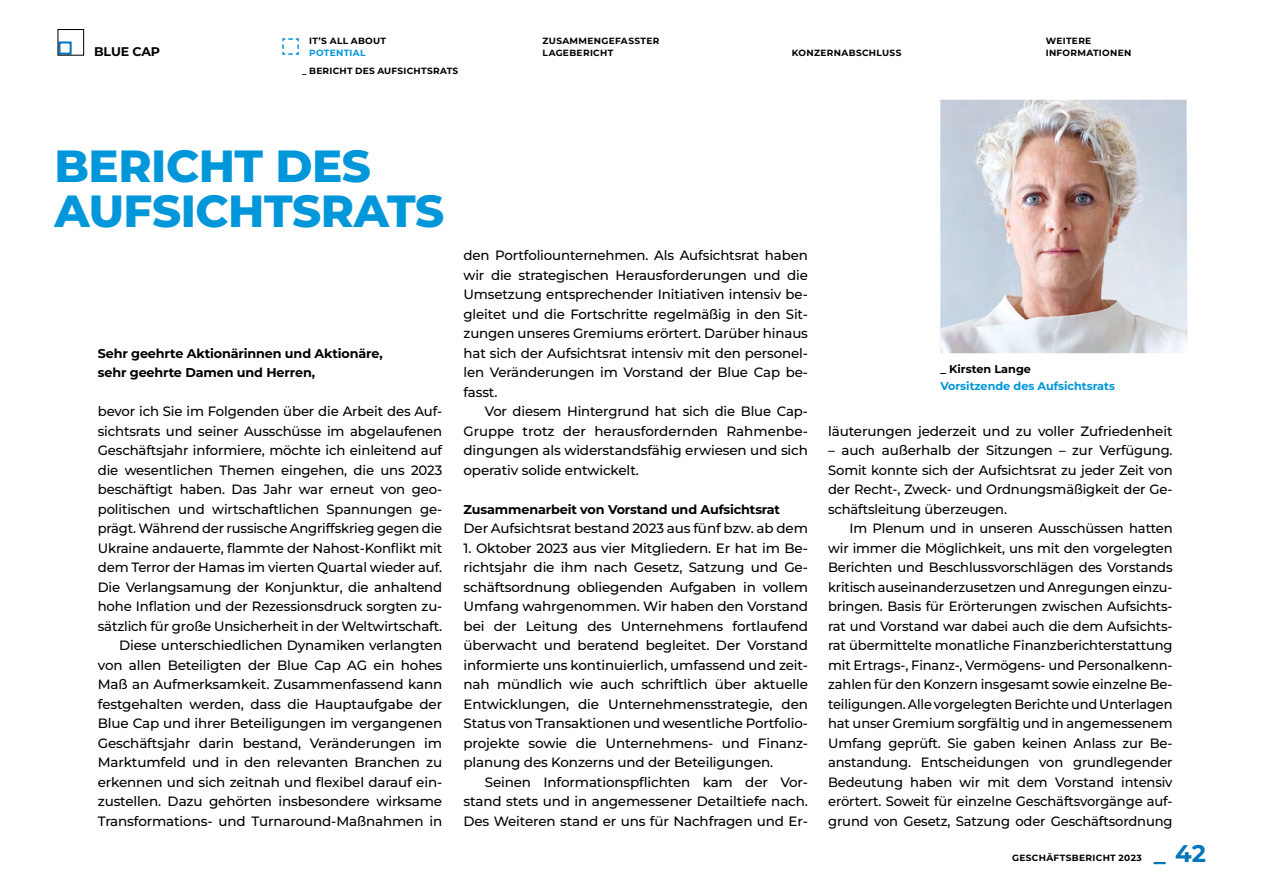
<style>
.page{position:relative;width:1263px;height:893px;background:#fff}
.page>*{position:absolute;margin:0;border:0;box-sizing:border-box;transform-origin:0 0}
.t1{font:800 45px/45px "Montserrat";letter-spacing:-.01em;color:#0097da}
.t2{font:700 24px "Montserrat";color:#0077bd}
.t3{font:500 13.5px/19.5px "Montserrat";letter-spacing:-.01em;color:#000;text-align:justify}
.t4{font:700 12.75px/19.5px "Montserrat";letter-spacing:-.01em;color:#000}
.t5{font:700 12.6px "Montserrat";letter-spacing:-.01em;color:#000}
.t6{font:700 11.25px "Montserrat";color:#0097da}
.t7{font:700 11.25px "Montserrat";color:#000}
.t8{font:700 9px/12px "Montserrat";letter-spacing:.035em;color:#000}
.t9{font:700 9px "Montserrat";letter-spacing:.03em;color:#0097da}
</style>
<div class="page">
<div style="left:58px;top:41px;width:14px;height:14px;border:2px solid #0077bd"></div>
<div style="left:57px;top:29px;width:27px;height:27px;border:1px solid #000"></div>
<svg style="left:282px;top:38px;width:17px;height:17px"></svg>
<img style="left:940px;top:100px;width:247px;height:253px">
<p class="t8" style="left:309px;top:34px;width:78px">IT’S ALL ABOUT</p>
<p class="t9" style="left:309px;top:47px;width:58px">POTENTIAL</p>
<p class="t8" style="left:302px;top:65px;width:158px">_ BERICHT DES AUFSICHTSRATS</p>
<p class="t5" style="left:94px;top:43px;width:67px">BLUE CAP</p>
<p class="t8" style="left:543px;top:34px;width:118px">ZUSAMMENGEFASSTER<br>LAGEBERICHT</p>
<p class="t8" style="left:792px;top:46px;width:111px">KONZERNABSCHLUSS</p>
<p class="t8" style="left:1046px;top:34px;width:87px">WEITERE<br>INFORMATIONEN</p>
<h1 class="t1" style="left:54px;top:142px;width:391px">BERICHT DES<br>AUFSICHTSRATS</h1>
<p class="t4" style="left:98px;top:343px;width:286px">Sehr geehrte Aktionärinnen und Aktionäre, sehr geehrte Damen und Herren,</p>
<p class="t3" style="left:98px;top:401px;width:346px;text-align:right">bevor ich Sie im Folgenden über die Arbeit des Auf&shy;sichtsrats und seiner Ausschüsse im abgelaufenen Geschäftsjahr informiere, möchte ich einleitend auf die wesentlichen Themen eingehen, die uns 2023 beschäftigt haben. Das Jahr war erneut von geo&shy;politischen und wirtschaftlichen Spannungen ge&shy;prägt. Während der russische Angriffskrieg gegen die Ukraine andauerte, flammte der Nahost-Konflikt mit dem Terror der Hamas im vierten Quartal wieder auf.<br>Die Verlangsamung der Konjunktur, die anhaltend hohe Inflation und der Rezessionsdruck sorgten zu&shy;sätzlich für große Unsicherheit in der Weltwirtschaft.<br>Diese unterschiedlichen Dynamiken verlangten von allen Beteiligten der Blue Cap AG ein hohes Maß an Aufmerksamkeit. Zusammenfassend kann festgehalten werden, dass die Hauptaufgabe der Blue Cap und ihrer Beteiligungen im vergangenen Geschäftsjahr darin bestand, Veränderungen im Marktumfeld und in den relevanten Branchen zu erkennen und sich zeitnah und flexibel darauf ein&shy;zustellen. Dazu gehörten insbesondere wirksame Transformations- und Turnaround-Maßnahmen in</p>
<p class="t3" style="left:463px;top:245px;width:346px">den Portfoliounternehmen. Als Aufsichtsrat haben wir die strategischen Herausforderungen und die Umsetzung entsprechender Initiativen intensiv be&shy;gleitet und die Fortschritte regelmäßig in den Sit&shy;zungen unseres Gremiums erörtert. Darüber hinaus hat sich der Aufsichtsrat intensiv mit den personel&shy;len Veränderungen im Vorstand der Blue Cap be&shy;fasst.</p>
<p class="t3" style="left:463px;top:401px;width:346px;text-indent:21px">Vor diesem Hintergrund hat sich die Blue Cap-Gruppe trotz der herausfordernden Rahmenbe&shy;dingungen als widerstandsfähig erwiesen und sich operativ solide entwickelt.</p>
<p class="t4" style="left:463px;top:499px;width:318px">Zusammenarbeit von Vorstand und Aufsichtsrat</p>
<p class="t3" style="left:463px;top:518px;width:346px">Der Aufsichtsrat bestand 2023 aus fünf bzw. ab dem</p>
<p class="t3" style="left:463px;top:538px;width:346px">1. Oktober 2023 aus vier Mitgliedern. Er hat im Be&shy;richtsjahr die ihm nach Gesetz, Satzung und Ge&shy;schäftsordnung obliegenden Aufgaben in vollem Umfang wahrgenommen. Wir haben den Vorstand bei der Leitung des Unternehmens fortlaufend überwacht und beratend begleitet. Der Vorstand informierte uns kontinuierlich, umfassend und zeit&shy;nah mündlich wie auch schriftlich über aktuelle Entwicklungen, die Unternehmensstrategie, den Status von Transaktionen und wesentliche Portfolio&shy;projekte sowie die Unternehmens- und Finanz&shy;planung des Konzerns und der Beteiligungen.</p>
<p class="t3" style="left:463px;top:772px;width:346px;text-indent:21px">Seinen Informationspflichten kam der Vor&shy;stand stets und in angemessener Detailtiefe nach.<br>Des Weiteren stand er uns für Nachfragen und Er-</p>
<p class="t7" style="left:940px;top:362px;width:92px">_ Kirsten Lange</p>
<p class="t6" style="left:940px;top:378px;width:176px">Vorsitzende des Aufsichtsrats</p>
<p class="t3" style="left:828px;top:421px;width:346px">läuterungen jederzeit und zu voller Zufriedenheit</p>
<p class="t3" style="left:828px;top:440px;width:346px">– auch außerhalb der Sitzungen – zur Verfügung.<br>Somit konnte sich der Aufsichtsrat zu jeder Zeit von der Recht-, Zweck- und Ordnungsmäßigkeit der Ge&shy;schäftsleitung überzeugen.</p>
<p class="t3" style="left:828px;top:518px;width:346px;text-indent:21px">Im Plenum und in unseren Ausschüssen hatten wir immer die Möglichkeit, uns mit den vorgelegten Berichten und Beschlussvorschlägen des Vorstands kritisch auseinanderzusetzen und Anregungen einzu&shy;bringen. Basis für Erörterungen zwischen Aufsichts&shy;rat und Vorstand war dabei auch die dem Aufsichts&shy;rat übermittelte monatliche Finanzberichterstattung mit Ertrags-, Finanz-, Vermögens- und Personalkenn&shy;zahlen für den Konzern insgesamt sowie einzelne Be&shy;teiligungen. Alle vorgelegten Berichte und Unterlagen hat unser Gremium sorgfältig und in angemessenem Umfang geprüft. Sie gaben keinen Anlass zur Be&shy;anstandung. Entscheidungen von grundlegender Bedeutung haben wir mit dem Vorstand intensiv erörtert. Soweit für einzelne -Geschäftsvorgänge auf&shy;grund von Gesetz, Satzung oder Geschäftsordnung</p>
<p class="t8" style="left:1012px;top:852px;width:131px">GESCHÄFTSBERICHT 2023</p>
<h2 class="t2" style="left:1154px;top:837px;width:54px">_ 42</h2>
</div>
